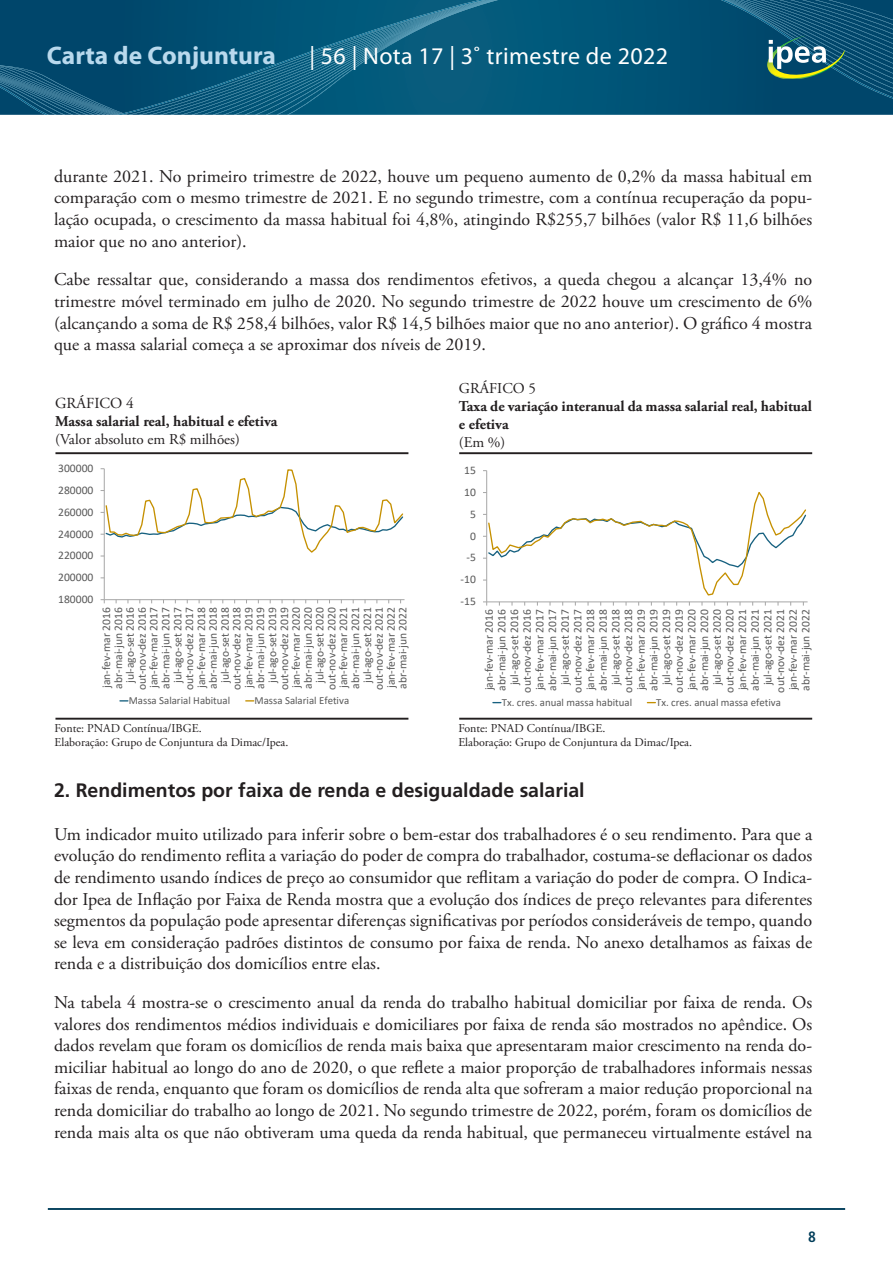
<style>
.page{position:relative;width:893px;height:1263px;background:#fff}
.page>*{position:absolute;margin:0;border:0;box-sizing:border-box;transform-origin:0 0}
.t1{font:700 25.5px "Myriad Pro";color:#b9d9ed}
.t2{font:24px "Myriad Pro";letter-spacing:.015em;color:#fff}
.Título_1{font:700 19.5px "Frutiger LT Pro";color:#231f20}
.corpo_de_texto{font:18px/21.6px "Adobe Garamond Pro";color:#231f20;text-align:justify}
.t3{font:15.3px "Adobe Garamond Pro";color:#231f20}
.t4{font:700 15px/18px "Adobe Garamond Pro";color:#231f20}
.t5{font:15px "Adobe Garamond Pro";color:#231f20}
.t6{font:700 condensed 15px "Frutiger LT Pro";color:#013d59}
.t7{font:12px "Adobe Garamond Pro";color:#231f20}
.t8{font:11.55px/11.9px "Calibri";color:#595959;text-align:right}
.t9{font:10.8px "Calibri";color:#595959}
</style>
<div class="page">
<svg style="left:498px;top:0;width:395px;height:115px;background:#015376"></svg>
<svg style="left:0;top:0;width:498px;height:115px;background:#095779"></svg>
<hr style="left:48px;top:1208px;width:797px;height:2px;background:#013d59">
<svg style="left:721px;top:0;width:172px;height:100px;background:#165876"></svg>
<hr style="left:55px;top:718px;width:353px;height:2px;background:#231f20">
<hr style="left:55px;top:452px;width:353px;height:2px;background:#231f20">
<hr style="left:104px;top:469px;width:1px;height:131px;background:#a6a6a6">
<hr style="left:104px;top:599px;width:300px;height:1px;background:#a6a6a6">
<svg style="left:101px;top:468px;width:303px;height:89px"></svg>
<hr style="left:459px;top:718px;width:353px;height:2px;background:#231f20">
<hr style="left:459px;top:452px;width:353px;height:2px;background:#231f20">
<hr style="left:486px;top:471px;width:1px;height:131px;background:#a6a6a6">
<hr style="left:487px;top:602px;width:321px;height:1px;background:#a6a6a6">
<svg style="left:483px;top:490px;width:323px;height:106px"></svg>
<h1 class="t1" style="left:47px;top:39px;width:230px">Carta de Conjuntura</h1>
<h2 class="t2" style="left:309px;top:41px;width:360px">| 56 | Nota 17 | 3˚ trimestre de 2022</h2>
<p class="corpo_de_texto" style="left:54px;top:166px;width:760px">durante 2021. No primeiro trimestre de 2022, houve um pequeno aumento de 0,2% da massa habitual em comparação com o mesmo trimestre de 2021. E no segundo trimestre, com a contínua recuperação da popu&shy;lação ocupada, o crescimento da massa habitual foi 4,8%, atingindo R$255,7 bilhões (valor R$ 11,6 bilhões maior que no ano anterior).</p>
<p class="corpo_de_texto" style="left:54px;top:269px;width:760px">Cabe ressaltar que, considerando a massa dos rendimentos efetivos, a queda chegou a alcançar 13,4% no trimestre móvel terminado em julho de 2020. No segundo trimestre de 2022 houve um crescimento de 6% (alcançando a soma de R$ 258,4 bilhões, valor R$ 14,5 bilhões maior que no ano anterior). O gráfico 4 mostra que a massa salarial começa a se aproximar dos níveis de 2019.</p>
<p class="t3" style="left:55px;top:394px;width:80px">GRÁFICO 4</p>
<p class="t4" style="left:55px;top:412px;width:224px">Massa salarial real, habitual e efetiva</p>
<p class="t5" style="left:55px;top:430px;width:186px">(Valor absoluto em R$ milhões)</p>
<p class="t5" style="left:459px;top:379px;width:79px">GRÁFICO 5</p>
<p class="t4" style="left:459px;top:397px;width:354px">Taxa de variação interanual da massa salarial real, habitual e efetiva</p>
<p class="t5" style="left:459px;top:433px;width:48px">(Em %)</p>
<p class="t8" style="left:58px;top:462px;width:37px">300000</p>
<p class="t8" style="left:464px;top:464px;width:13px">15</p>
<p class="t8" style="left:58px;top:484px;width:37px">280000</p>
<p class="t8" style="left:464px;top:486px;width:13px">10</p>
<p class="t8" style="left:58px;top:506px;width:37px">260000</p>
<p class="t8" style="left:470px;top:508px;width:7px">5</p>
<p class="t8" style="left:58px;top:527px;width:37px">240000</p>
<p class="t8" style="left:470px;top:529px;width:7px">0</p>
<p class="t8" style="left:58px;top:549px;width:37px">220000</p>
<p class="t8" style="left:466px;top:551px;width:11px">-5</p>
<p class="t8" style="left:58px;top:571px;width:37px">200000</p>
<p class="t8" style="left:461px;top:573px;width:17px">-10</p>
<p class="t8" style="left:58px;top:593px;width:37px">180000</p>
<p class="t8" style="left:461px;top:595px;width:17px">-15</p>
<p class="t8" style="left:100px;top:690px;width:85px;rotate:-90deg">jan-fev-mar 2016 abr-mai-jun 2016 jul-ago-set 2016 out-nov-dez 2016 jan-fev-mar 2017 abr-mai-jun 2017 jul-ago-set 2017 out-nov-dez 2017 jan-fev-mar 2018 abr-mai-jun 2018 jul-ago-set 2018 out-nov-dez 2018 jan-fev-mar 2019 abr-mai-jun 2019 jul-ago-set 2019 out-nov-dez 2019 jan-fev-mar 2020 abr-mai-jun 2020 jul-ago-set 2020 out-nov-dez 2020 jan-fev-mar 2021 abr-mai-jun 2021 jul-ago-set 2021 out-nov-dez 2021 jan-fev-mar 2022 abr-mai-jun 2022</p>
<p class="t9" style="left:129px;top:693px;width:103px">Massa Salarial Habitual</p>
<p class="t9" style="left:255px;top:693px;width:96px">Massa Salarial Efetiva</p>
<p class="t8" style="left:482px;top:692px;width:85px;line-height:12.6px;rotate:-90deg">jan-fev-mar 2016 abr-mai-jun 2016 jul-ago-set 2016 out-nov-dez 2016 jan-fev-mar 2017 abr-mai-jun 2017 jul-ago-set 2017 out-nov-dez 2017 jan-fev-mar 2018 abr-mai-jun 2018 jul-ago-set 2018 out-nov-dez 2018 jan-fev-mar 2019 abr-mai-jun 2019 jul-ago-set 2019 out-nov-dez 2019 jan-fev-mar 2020 abr-mai-jun 2020 jul-ago-set 2020 out-nov-dez 2020 jan-fev-mar 2021 abr-mai-jun 2021 jul-ago-set 2021 out-nov-dez 2021 jan-fev-mar 2022 abr-mai-jun 2022</p>
<p class="t9" style="left:502px;top:695px;width:132px">Tx. cres. anual massa habitual</p>
<p class="t9" style="left:656px;top:695px;width:126px">Tx. cres. anual massa efetiva</p>
<p class="t7" style="left:55px;top:721px;width:149px">Fonte: PNAD Contínua/IBGE.</p>
<p class="t7" style="left:55px;top:735px;width:235px">Elaboração: Grupo de Conjuntura da Dimac/Ipea.</p>
<p class="t7" style="left:458px;top:721px;width:149px">Fonte: PNAD Contínua/IBGE.</p>
<p class="t7" style="left:458px;top:735px;width:235px">Elaboração: Grupo de Conjuntura da Dimac/Ipea.</p>
<p class="Título_1" style="left:54px;top:779px;width:532px">2. Rendimentos por faixa de renda e desigualdade salarial</p>
<p class="corpo_de_texto" style="left:54px;top:824px;width:760px">Um indicador muito utilizado para inferir sobre o bem-estar dos trabalhadores é o seu rendimento. Para que a evolução do rendimento reflita a variação do poder de compra do trabalhador, costuma-se deflacionar os dados de rendimento usando índices de preço ao consumidor que reflitam a variação do poder de compra. O Indica&shy;dor Ipea de Inflação por Faixa de Renda mostra que a evolução dos índices de preço relevantes para diferentes segmentos da população pode apresentar diferenças significativas por períodos consideráveis de tempo, quando se leva em consideração padrões distintos de consumo por faixa de renda. No anexo detalhamos as faixas de renda e a distribuição dos domicílios entre elas.</p>
<p class="corpo_de_texto" style="left:54px;top:992px;width:760px">Na tabela 4 mostra-se o crescimento anual da renda do trabalho habitual domiciliar por faixa de renda. Os valores dos rendimentos médios individuais e domiciliares por faixa de renda são mostrados no apêndice. Os dados revelam que foram os domicílios de renda mais baixa que apresentaram maior crescimento na renda do&shy;miciliar habitual ao longo do ano de 2020, o que reflete a maior proporção de trabalhadores informais nessas faixas de renda, enquanto que foram os domicílios de renda alta que sofreram a maior redução proporcional na renda domiciliar do trabalho ao longo de 2021. No segundo trimestre de 2022, porém, foram os domicílios de renda mais alta os que não obtiveram uma queda da renda habitual, que permaneceu virtualmente estável na</p>
<p class="t6" style="left:808px;top:1228px;width:9px">8</p>
</div>
